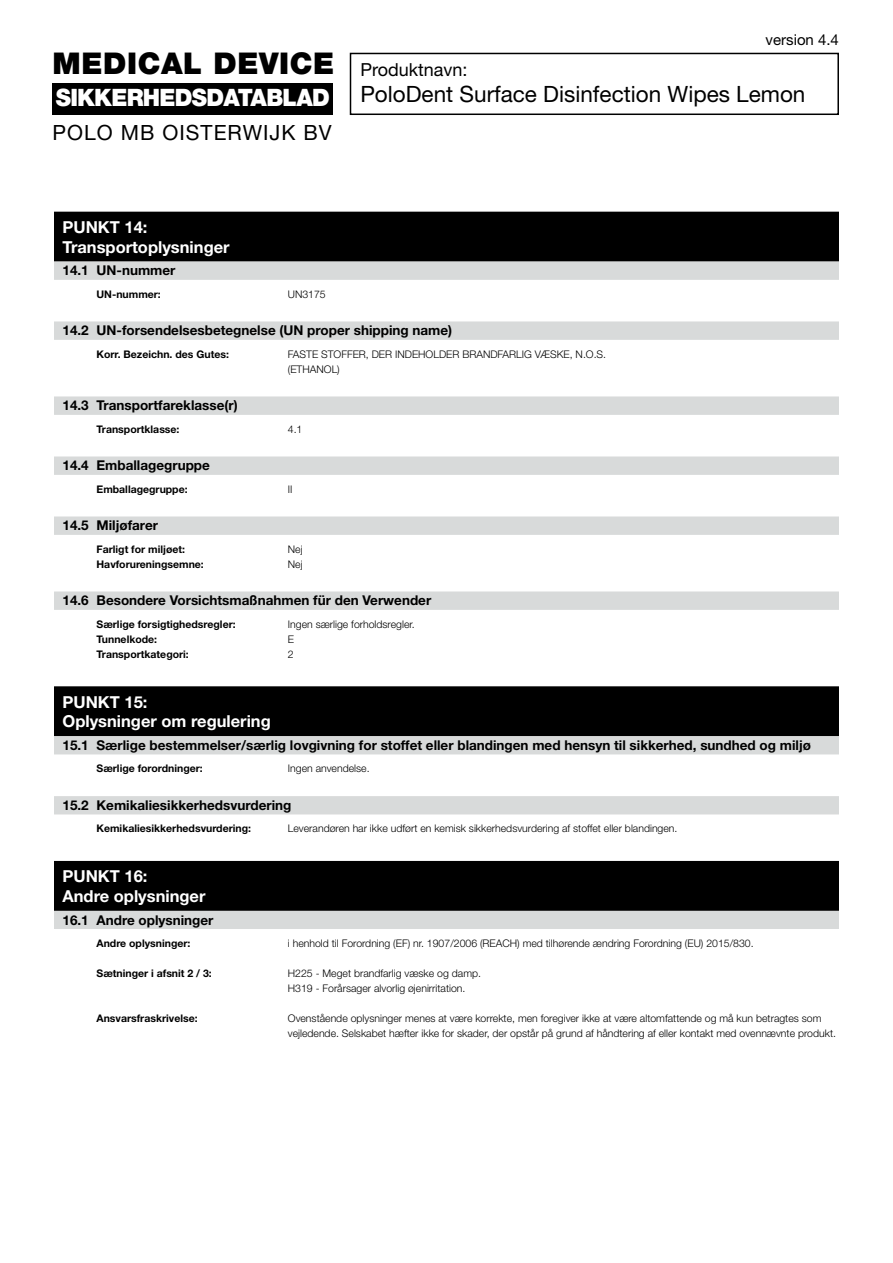
<style>
.page{position:relative;width:893px;height:1263px;background:#fff}
.page>*{position:absolute;margin:0;border:0;box-sizing:border-box;transform-origin:0 0}
.t1{font:900 30px "Helvetica Neue LT Pro";letter-spacing:.02em;color:#000}
.t2{font:900 24px "Helvetica Neue LT Pro";letter-spacing:-.03em;color:#fff;scale:.95 1}
.t3{font:22.5px "Helvetica Neue LT Pro";color:#000}
.t4{font:21px "Helvetica Neue LT Pro";letter-spacing:.05em;color:#000}
.t5{font:18px "Helvetica Neue LT Pro";color:#000}
.t6{font:700 16.5px/19.8px "Helvetica Neue LT Pro";color:#fff}
.t7{font:15px "Helvetica Neue LT Pro";color:#000}
.t8{font:700 13.5px "Helvetica Neue LT Pro";color:#000}
.t9{font:300 10.5px/15px "Helvetica Neue LT Pro";color:#000}
.t10{font:700 10.5px "Helvetica Neue LT Pro";color:#000}
</style>
<div class="page">
<div style="left:54px;top:212px;width:785px;height:25px;background:#000"></div>
<div style="left:54px;top:231px;width:785px;height:26px;background:#000"></div>
<div style="left:54px;top:253px;width:785px;height:9px;background:#000"></div>
<div style="left:54px;top:261px;width:785px;height:18px;background:#d8dada"></div>
<div style="left:54px;top:275px;width:785px;height:5px;background:#d8dada"></div>
<div style="left:54px;top:321px;width:785px;height:18px;background:#d8dada"></div>
<div style="left:54px;top:335px;width:785px;height:5px;background:#d8dada"></div>
<div style="left:54px;top:396px;width:785px;height:18px;background:#d8dada"></div>
<div style="left:54px;top:410px;width:785px;height:5px;background:#d8dada"></div>
<div style="left:54px;top:456px;width:785px;height:18px;background:#d8dada"></div>
<div style="left:54px;top:470px;width:785px;height:5px;background:#d8dada"></div>
<div style="left:54px;top:516px;width:785px;height:18px;background:#d8dada"></div>
<div style="left:54px;top:530px;width:785px;height:5px;background:#d8dada"></div>
<div style="left:54px;top:591px;width:785px;height:18px;background:#d8dada"></div>
<div style="left:54px;top:605px;width:785px;height:5px;background:#d8dada"></div>
<div style="left:54px;top:686px;width:785px;height:26px;background:#000"></div>
<div style="left:54px;top:706px;width:785px;height:26px;background:#000"></div>
<div style="left:54px;top:727px;width:785px;height:9px;background:#000"></div>
<div style="left:54px;top:736px;width:785px;height:18px;background:#d8dada"></div>
<div style="left:54px;top:796px;width:785px;height:18px;background:#d8dada"></div>
<div style="left:54px;top:861px;width:785px;height:25px;background:#000"></div>
<div style="left:54px;top:881px;width:785px;height:25px;background:#000"></div>
<div style="left:54px;top:902px;width:785px;height:9px;background:#000"></div>
<div style="left:54px;top:911px;width:785px;height:18px;background:#d8dada"></div>
<div style="left:350px;top:53px;width:489px;height:62px;border:2px solid #000"></div>
<div style="left:52px;top:83px;width:281px;height:32px;background:#000"></div>
<h1 class="t1" style="left:52px;top:45px;width:283px">MEDICAL DEVICE</h1>
<h2 class="t2" style="left:56px;top:83px;width:290px">SIKKERHEDSDATABLAD</h2>
<h3 class="t4" style="left:52px;top:119px;width:281px">POLO MB OISTERWIJK BV</h3>
<h3 class="t7" style="left:766px;top:30px;width:75px">version 4.4</h3>
<h3 class="t5" style="left:360px;top:59px;width:109px">Produktnavn:</h3>
<h3 class="t3" style="left:360px;top:80px;width:447px">PoloDent Surface Disinfection Wipes Lemon</h3>
<h3 class="t6" style="left:62px;top:217px;width:169px">PUNKT 14:<br>Transportoplysninger</h3>
<p class="t8" style="left:63px;top:262px;width:114px">14.1 UN-nummer</p>
<p class="t10" style="left:97px;top:287px;width:66px">UN-nummer:</p>
<p class="t9" style="left:288px;top:286px;width:39px">UN3175</p>
<p class="t8" style="left:63px;top:322px;width:391px">14.2 UN-forsendelsesbetegnelse (UN proper shipping name)</p>
<p class="t10" style="left:97px;top:347px;width:134px">Korr. Bezeichn. des Gutes:</p>
<p class="t9" style="left:288px;top:346px;width:320px">FASTE STOFFER, DER INDEHOLDER BRANDFARLIG VÆSKE, N.O.S. (ETHANOL)</p>
<p class="t8" style="left:63px;top:397px;width:177px">14.3 Transportfareklasse(r)</p>
<p class="t10" style="left:97px;top:422px;width:85px">Transportklasse:</p>
<p class="t9" style="left:288px;top:421px;width:16px">4.1</p>
<p class="t8" style="left:63px;top:457px;width:149px">14.4 Emballagegruppe</p>
<p class="t10" style="left:97px;top:482px;width:93px">Emballagegruppe:</p>
<p class="t9" style="left:288px;top:481px;width:6px">II</p>
<p class="t8" style="left:63px;top:517px;width:97px">14.5 Miljøfarer</p>
<p class="t10" style="left:97px;top:542px;width:90px">Farligt for miljøet:</p>
<p class="t9" style="left:288px;top:541px;width:16px">Nej</p>
<p class="t10" style="left:97px;top:557px;width:109px">Havforureningsemne:</p>
<p class="t9" style="left:288px;top:556px;width:16px">Nej</p>
<p class="t8" style="left:63px;top:592px;width:370px">14.6 Besondere Vorsichtsmaßnahmen für den Verwender</p>
<p class="t10" style="left:97px;top:617px;width:141px">Særlige forsigtighedsregler:</p>
<p class="t9" style="left:288px;top:616px;width:128px">Ingen særlige forholdsregler.</p>
<p class="t10" style="left:97px;top:632px;width:62px">Tunnelkode:</p>
<p class="t9" style="left:288px;top:631px;width:8px">E</p>
<p class="t10" style="left:97px;top:647px;width:94px">Transportkategori:</p>
<p class="t9" style="left:288px;top:646px;width:7px">2</p>
<h3 class="t6" style="left:62px;top:691px;width:210px">PUNKT 15:<br>Oplysninger om regulering</h3>
<p class="t8" style="left:63px;top:737px;width:750px">15.1 Særlige bestemmelser/særlig lovgivning for stoffet eller blandingen med hensyn til sikkerhed, sundhed og miljø</p>
<p class="t10" style="left:97px;top:762px;width:108px">Særlige forordninger:</p>
<p class="t9" style="left:288px;top:761px;width:83px">Ingen anvendelse.</p>
<p class="t8" style="left:63px;top:797px;width:230px">15.2 Kemikaliesikkerhedsvurdering</p>
<p class="t10" style="left:97px;top:822px;width:156px">Kemikaliesikkerhedsvurdering:</p>
<p class="t9" style="left:288px;top:821px;width:391px">Leverandøren har ikke udført en kemisk sikkerhedsvurdering af stoffet eller blandingen.</p>
<h3 class="t6" style="left:62px;top:866px;width:144px">PUNKT 16:<br>Andre oplysninger</h3>
<p class="t8" style="left:63px;top:911px;width:153px">16.1 Andre oplysninger</p>
<p class="t10" style="left:97px;top:937px;width:95px">Andre oplysninger:</p>
<p class="t9" style="left:288px;top:935px;width:467px">i henhold til Forordning (EF) nr. 1907/2006 (REACH) med tilhørende ændring Forordning (EU) 2015/830.</p>
<p class="t10" style="left:97px;top:967px;width:117px">Sætninger i afsnit 2 / 3:</p>
<p class="t9" style="left:288px;top:965px;width:195px">H225 - Meget brandfarlig væske og damp.<br>H319 - Forårsager alvorlig øjenirritation.</p>
<p class="t10" style="left:97px;top:1012px;width:103px">Ansvarsfraskrivelse:</p>
<p class="t9" style="left:288px;top:1010px;width:550px">Ovenstående oplysninger menes at være korrekte, men foregiver ikke at være altomfattende og må kun betragtes som vejledende. Selskabet hæfter ikke for skader, der opstår på grund af håndtering af eller kontakt med ovennævnte produkt.</p>
</div>
